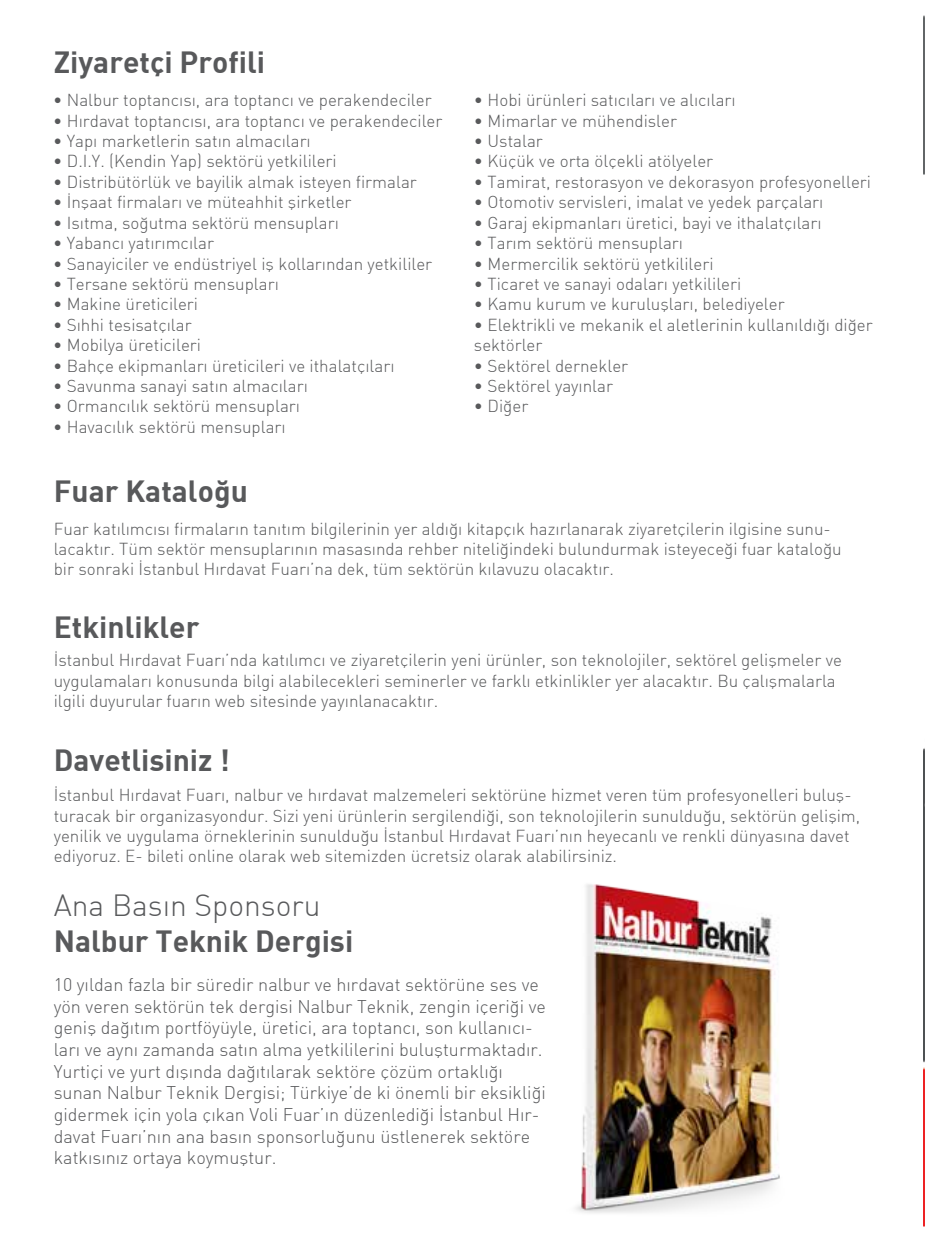
<style>
.page{position:relative;width:925px;height:1248px;background:#fff}
.page>*{position:absolute;margin:0;border:0;box-sizing:border-box;transform-origin:0 0}
.t1{font:700 30px "DINT";color:#58595b}
.t2{font:300 30px "DINT";color:#58595b}
.t3{font:300 18px/21.6px "DINT";color:#58595b}
.t4{font:300 17px/20.4px "DINT";color:#58595b}
</style>
<div class="page">
<img style="left:923px;top:15px;width:1px;height:1212px">
<img style="left:576px;top:884px;width:204px;height:329px">
<h1 class="t1" style="left:54px;top:43px;width:213px">Ziyaretçi Profili</h1>
<p class="t4" style="left:53px;top:90px;width:380px">• Nalbur toptancısı, ara toptancı ve perakendeciler</p>
<p class="t4" style="left:53px;top:110px;width:390px">• Hırdavat toptancısı, ara toptancı ve perakendeciler</p>
<p class="t4" style="left:53px;top:130px;width:259px">• Yapı marketlerin satın almacıları</p>
<p class="t4" style="left:53px;top:151px;width:285px">• D.I.Y. (Kendin Yap) sektörü yetkilileri</p>
<p class="t4" style="left:53px;top:171px;width:365px">• Distribütörlük ve bayilik almak isteyen firmalar</p>
<p class="t4" style="left:53px;top:192px;width:300px">• İnşaat firmaları ve müteahhit şirketler</p>
<p class="t4" style="left:53px;top:212px;width:287px">• Isıtma, soğutma sektörü mensupları</p>
<p class="t4" style="left:53px;top:232px;width:162px">• Yabancı yatırımcılar</p>
<p class="t4" style="left:53px;top:253px;width:380px">• Sanayiciler ve endüstriyel iş kollarından yetkililer</p>
<p class="t4" style="left:53px;top:273px;width:227px">• Tersane sektörü mensupları</p>
<p class="t4" style="left:53px;top:294px;width:146px">• Makine üreticileri</p>
<p class="t4" style="left:53px;top:314px;width:140px">• Sıhhi tesisatçılar</p>
<p class="t4" style="left:53px;top:334px;width:149px">• Mobilya üreticileri</p>
<p class="t4" style="left:53px;top:355px;width:343px">• Bahçe ekipmanları üreticileri ve ithalatçıları</p>
<p class="t4" style="left:53px;top:375px;width:256px">• Savunma sanayi satın almacıları</p>
<p class="t4" style="left:53px;top:396px;width:248px">• Ormancılık sektörü mensupları</p>
<p class="t4" style="left:53px;top:416px;width:234px">• Havacılık sektörü mensupları</p>
<p class="t4" style="left:474px;top:90px;width:263px">• Hobi ürünleri satıcıları ve alıcıları</p>
<p class="t4" style="left:474px;top:110px;width:204px">• Mimarlar ve mühendisler</p>
<p class="t4" style="left:474px;top:130px;width:70px">• Ustalar</p>
<p class="t4" style="left:474px;top:151px;width:241px">• Küçük ve orta ölçekli atölyeler</p>
<p class="t4" style="left:474px;top:171px;width:398px">• Tamirat, restorasyon ve dekorasyon profesyonelleri</p>
<p class="t4" style="left:474px;top:192px;width:351px">• Otomotiv servisleri, imalat ve yedek parçaları</p>
<p class="t4" style="left:474px;top:212px;width:349px">• Garaj ekipmanları üretici, bayi ve ithalatçıları</p>
<p class="t4" style="left:474px;top:232px;width:210px">• Tarım sektörü mensupları</p>
<p class="t4" style="left:474px;top:253px;width:241px">• Mermercilik sektörü yetkilileri</p>
<p class="t4" style="left:474px;top:273px;width:269px">• Ticaret ve sanayi odaları yetkilileri</p>
<p class="t4" style="left:474px;top:294px;width:312px">• Kamu kurum ve kuruluşları, belediyeler</p>
<p class="t4" style="left:474px;top:314px;width:400px">• Elektrikli ve mekanik el aletlerinin kullanıldığı diğer sektörler</p>
<p class="t4" style="left:474px;top:355px;width:156px">• Sektörel dernekler</p>
<p class="t4" style="left:474px;top:375px;width:140px">• Sektörel yayınlar</p>
<p class="t4" style="left:474px;top:396px;width:56px">• Diğer</p>
<h1 class="t1" style="left:54px;top:471px;width:195px">Fuar Kataloğu</h1>
<p class="t4" style="left:54px;top:518px;width:789px">Fuar katılımcısı firmaların tanıtım bilgilerinin yer aldığı kitapçık hazırlanarak ziyaretçilerin ilgisine sunu&shy;lacaktır. Tüm sektör mensuplarının masasında rehber niteliğindeki bulundurmak isteyeceği fuar kataloğu bir sonraki İstanbul Hırdavat Fuarı’na dek, tüm sektörün kılavuzu olacaktır.</p>
<h1 class="t1" style="left:54px;top:607px;width:147px">Etkinlikler</h1>
<p class="t4" style="left:54px;top:650px;width:789px">İstanbul Hırdavat Fuarı’nda katılımcı ve ziyaretçilerin yeni ürünler, son teknolojiler, sektörel gelişmeler ve uygulamaları konusunda bilgi alabilecekleri seminerler ve farklı etkinlikler yer alacaktır. Bu çalışmalarla ilgili duyurular fuarın web sitesinde yayınlanacaktır.</p>
<h1 class="t1" style="left:54px;top:740px;width:178px">Davetlisiniz !</h1>
<p class="t4" style="left:54px;top:784px;width:807px">İstanbul Hırdavat Fuarı, nalbur ve hırdavat malzemeleri sektörüne hizmet veren tüm profesyonelleri buluş&shy;turacak bir organizasyondur. Sizi yeni ürünlerin sergilendiği, son teknolojilerin sunulduğu, sektörün gelişim, yenilik ve uygulama örneklerinin sunulduğu İstanbul Hırdavat Fuarı’nın heyecanlı ve renkli dünyasına davet ediyoruz. E- bileti online olarak web sitemizden ücretsiz olarak alabilirsiniz.</p>
<h1 class="t2" style="left:54px;top:886px;width:268px">Ana Basın Sponsoru</h1>
<h1 class="t1" style="left:54px;top:921px;width:301px">Nalbur Teknik Dergisi</h1>
<p class="t3" style="left:54px;top:973px;width:493px">10 yıldan fazla bir süredir nalbur ve hırdavat sektörüne ses ve yön veren sektörün tek dergisi Nalbur Teknik, zengin içeriği ve geniş dağıtım portföyüyle, üretici, ara toptancı, son kullanıcı&shy;ları ve aynı zamanda satın alma yetkililerini buluşturmaktadır.<br>Yurtiçi ve yurt dışında dağıtılarak sektöre çözüm ortaklığı sunan Nalbur Teknik Dergisi; Türkiye’de ki önemli bir eksikliği gidermek için yola çıkan Voli Fuar’ın düzenlediği İstanbul Hır&shy;davat Fuarı’nın ana basın sponsorluğunu üstlenerek sektöre katkısınız ortaya koymuştur.</p>
</div>
